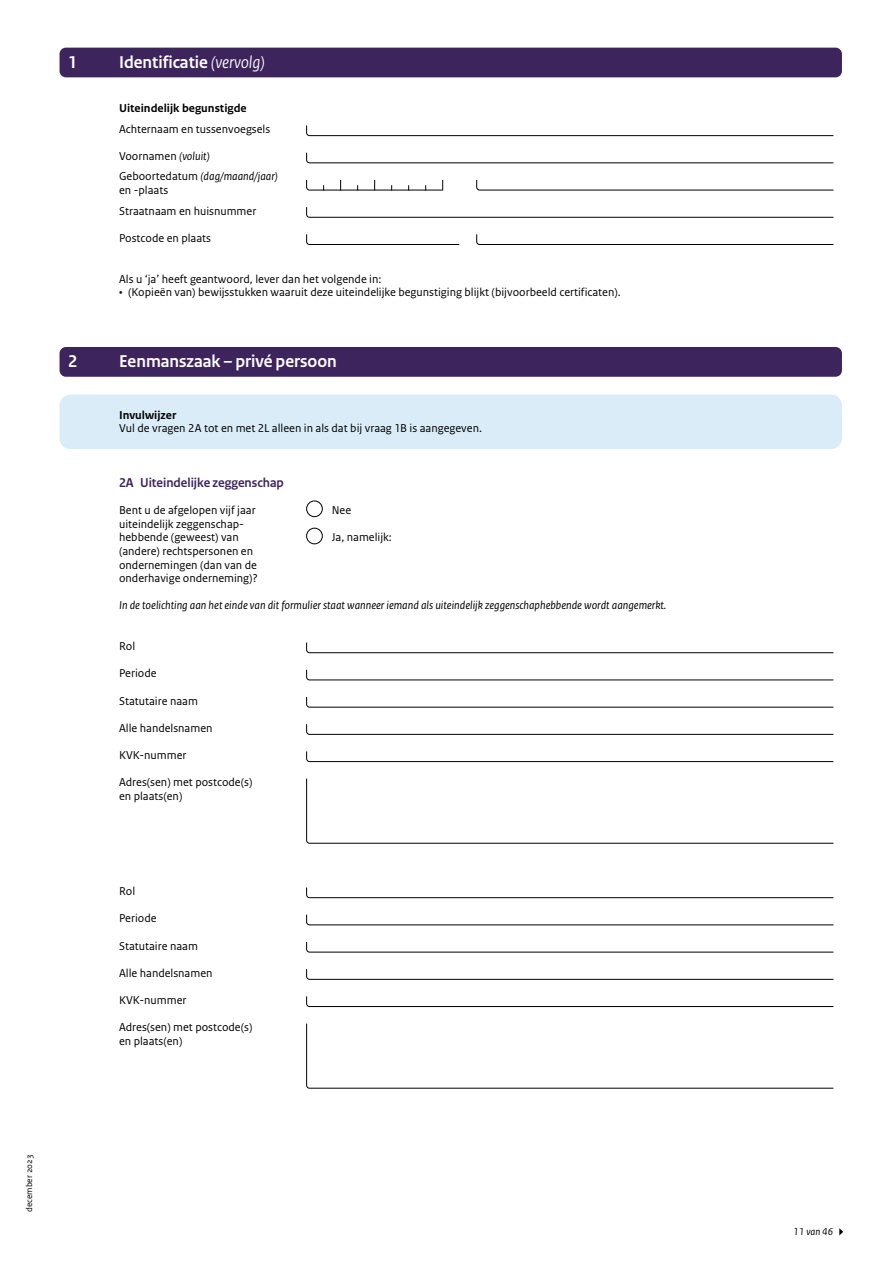
<style>
.page{position:relative;width:893px;height:1263px;background:#fff}
.page>*{position:absolute;margin:0;border:0;box-sizing:border-box;transform-origin:0 0}
.Kop_wit{font:700 18px "Rijksoverheid Sans Heading";color:#fff}
.Alineakop_H3{font:700 13.5px "Rijksoverheid Sans Heading";color:#3e245d}
.Tekst_invulkaders{font:12px/13.6px "Rijksoverheid Sans Text";color:#000}
.Instructie{font:italic 12px "Rijksoverheid Sans Text";color:#000}
.Tekst_introductie{font:12px "Rijksoverheid Sans Text";color:#000}
.Tekst_invulkaders_-4pt{font:12px/13.6px "Rijksoverheid Sans Text";color:#000}
.Tekst_introductie_kop_-4pt{font:700 12px "Rijksoverheid Sans Text";color:#000}
.Tekst_introductiekop_H3{font:700 12px "Rijksoverheid Sans Text";color:#000}
.t1{font:italic 10.5px "Rijksoverheid Sans Text";color:#000}
.t2{font:9px "Rijksoverheid Sans Text";color:#000}
.s1{font-weight:400;font-style:italic}
.s2{font-style:italic}
</style>
<div class="page">
<svg style="left:839px;top:1228px;width:4px;height:7px"></svg>
<div style="left:60px;top:48px;width:782px;height:29px;background:#3e245d;border-radius:6px"></div>
<div style="left:60px;top:395px;width:782px;height:54px;background:#d9ecf8;border-radius:11px"></div>
<div style="left:60px;top:347px;width:782px;height:30px;background:#3e245d;border-radius:6px"></div>
<svg style="left:306px;top:125px;width:528px;height:12px"></svg>
<svg style="left:306px;top:642px;width:528px;height:12px"></svg>
<svg style="left:306px;top:152px;width:528px;height:12px"></svg>
<svg style="left:306px;top:669px;width:528px;height:12px"></svg>
<svg style="left:476px;top:179px;width:358px;height:12px"></svg>
<svg style="left:306px;top:697px;width:528px;height:11px"></svg>
<svg style="left:306px;top:724px;width:528px;height:11px"></svg>
<svg style="left:306px;top:751px;width:528px;height:11px"></svg>
<svg style="left:476px;top:234px;width:358px;height:11px"></svg>
<svg style="left:306px;top:234px;width:154px;height:11px"></svg>
<svg style="left:306px;top:207px;width:528px;height:11px"></svg>
<svg style="left:306px;top:179px;width:137px;height:12px"></svg>
<div style="left:306px;top:500px;width:17px;height:17px;border:1px solid #000;border-radius:50%"></div>
<div style="left:306px;top:528px;width:17px;height:16px;border:1px solid #000;border-radius:50%"></div>
<svg style="left:306px;top:887px;width:528px;height:11px"></svg>
<svg style="left:306px;top:914px;width:528px;height:12px"></svg>
<svg style="left:306px;top:941px;width:528px;height:12px"></svg>
<svg style="left:306px;top:969px;width:528px;height:11px"></svg>
<svg style="left:306px;top:996px;width:528px;height:11px"></svg>
<svg style="left:306px;top:778px;width:528px;height:66px"></svg>
<svg style="left:306px;top:1023px;width:528px;height:66px"></svg>
<h1 class="Kop_wit" style="left:68px;top:52px;width:11px">1</h1>
<h1 class="Kop_wit" style="left:119px;top:52px;width:148px">Identificatie <span class="s1">(vervolg)</span></h1>
<h2 class="Tekst_introductie_kop_-4pt" style="left:119px;top:101px;width:129px">Uiteindelijk begunstigde</h2>
<p class="Tekst_invulkaders" style="left:119px;top:123px;width:153px">Achternaam en tussenvoegsels</p>
<p class="Tekst_invulkaders" style="left:119px;top:150px;width:92px">Voornamen <span class="s2">(voluit)</span></p>
<p class="Tekst_invulkaders_-4pt" style="left:119px;top:169px;width:160px">Geboortedatum <span class="s2">(dag/maand/jaar) </span>en -plaats</p>
<p class="Tekst_invulkaders" style="left:119px;top:204px;width:139px">Straatnaam en huisnummer</p>
<p class="Tekst_invulkaders" style="left:119px;top:231px;width:94px">Postcode en plaats</p>
<p class="Tekst_introductie" style="left:119px;top:272px;width:264px">Als u ‘ja’ heeft geantwoord, lever dan het volgende in:</p>
<p class="Tekst_invulkaders" style="left:119px;top:286px;width:503px">• (Kopieën van) bewijsstukken waaruit deze uiteindelijke begunstiging blijkt (bijvoorbeeld certificaten).</p>
<h2 class="Kop_wit" style="left:68px;top:351px;width:11px">2</h2>
<h2 class="Kop_wit" style="left:119px;top:351px;width:219px">Eenmanszaak – privé persoon</h2>
<h3 class="Tekst_introductiekop_H3" style="left:119px;top:408px;width:59px">Invulwijzer</h3>
<p class="Tekst_introductie" style="left:119px;top:422px;width:364px">Vul de vragen 2A tot en met 2L alleen in als dat bij vraag 1B is aangegeven.</p>
<h3 class="Alineakop_H3" style="left:119px;top:475px;width:166px">2A Uiteindelijke zeggenschap</h3>
<p class="Tekst_invulkaders" style="left:119px;top:503px;width:140px">Bent u de afgelopen vijf jaar uiteindelijk zeggenschap&shy;hebbende (geweest) van (andere) rechtspersonen en ondernemingen (dan van de onderhavige onderneming)?</p>
<p class="Tekst_invulkaders" style="left:332px;top:503px;width:21px">Nee</p>
<p class="Tekst_invulkaders" style="left:332px;top:531px;width:62px">Ja, namelijk:</p>
<p class="Instructie" style="left:119px;top:599px;width:549px">In de toelichting aan het einde van dit formulier staat wanneer iemand als uiteindelijk zeggenschaphebbende wordt aangemerkt.</p>
<p class="Tekst_invulkaders" style="left:119px;top:640px;width:18px">Rol</p>
<p class="Tekst_invulkaders" style="left:119px;top:667px;width:39px">Periode</p>
<p class="Tekst_invulkaders" style="left:119px;top:694px;width:80px">Statutaire naam</p>
<p class="Tekst_invulkaders" style="left:119px;top:721px;width:95px">Alle handelsnamen</p>
<p class="Tekst_invulkaders" style="left:119px;top:748px;width:69px">KVK-nummer</p>
<p class="Tekst_invulkaders" style="left:119px;top:776px;width:135px">Adres(sen) met postcode(s) en plaats(en)</p>
<p class="Tekst_invulkaders" style="left:119px;top:884px;width:18px">Rol</p>
<p class="Tekst_invulkaders" style="left:119px;top:912px;width:39px">Periode</p>
<p class="Tekst_invulkaders" style="left:119px;top:939px;width:80px">Statutaire naam</p>
<p class="Tekst_invulkaders" style="left:119px;top:966px;width:95px">Alle handelsnamen</p>
<p class="Tekst_invulkaders" style="left:119px;top:993px;width:69px">KVK-nummer</p>
<p class="Tekst_invulkaders" style="left:119px;top:1021px;width:135px">Adres(sen) met postcode(s) en plaats(en)</p>
<p class="t2" style="left:24px;top:1212px;width:59px;rotate:-90deg">december 2023</p>
<p class="t1" style="left:793px;top:1226px;width:42px">11 van 46</p>
</div>
